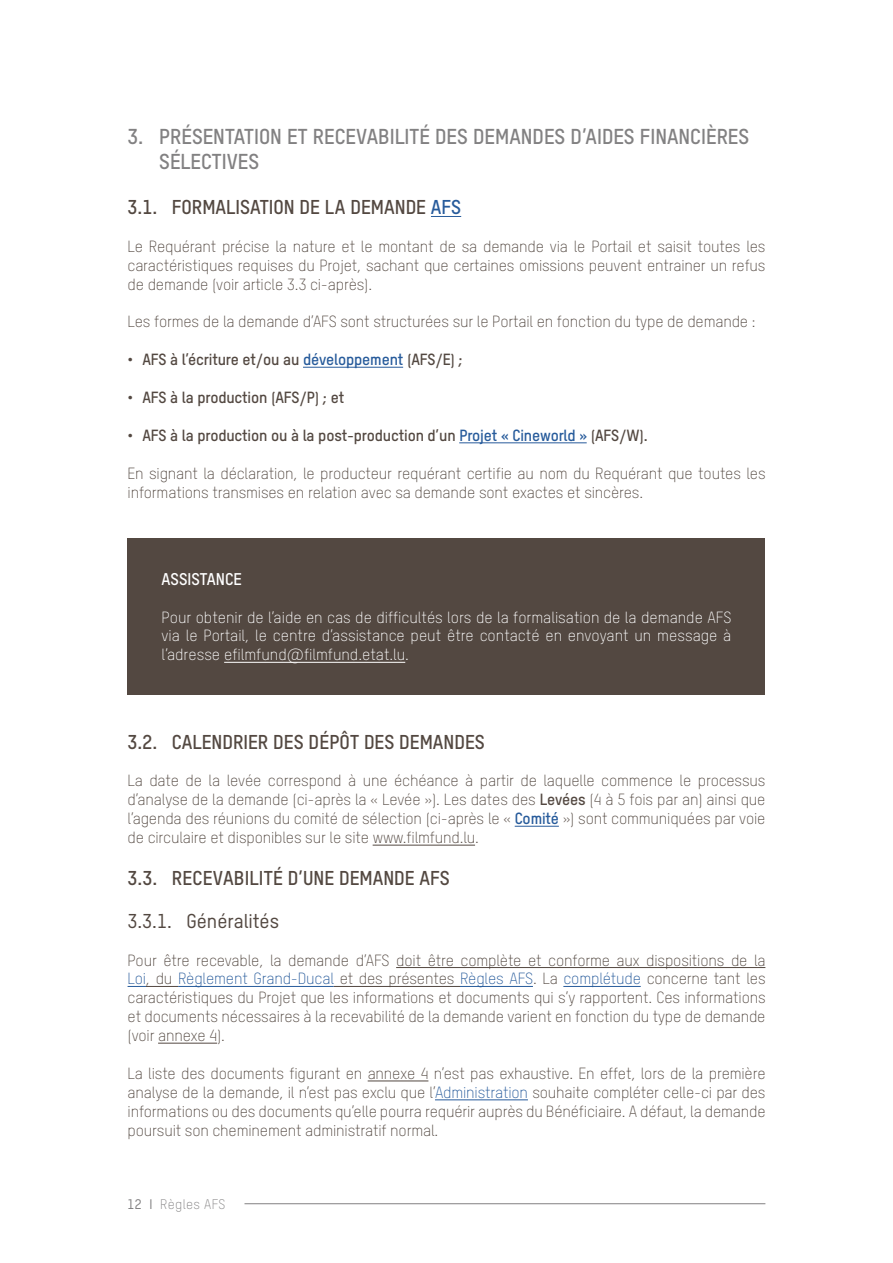
<style>
.page{position:relative;width:893px;height:1263px;background:#fff}
.page>*{position:absolute;margin:0;border:0;box-sizing:border-box;transform-origin:0 0}
.t1{font:21px/25.2px "T Star Pro Bold";color:#828182}
.t2{font:19.5px "T Star Pro Bold";color:#534841}
.t3{font:19.5px "T Star Pro Medium";color:#534841}
.t4{font:16.5px "T Star Pro Bold";color:#fff}
.t5{font:15.75px/18.9px "T Star Pro Light";letter-spacing:-.01em;color:#534841;text-align:justify}
.t6{font:15.75px/18.9px "T Star Pro Light";color:#fff;text-align:justify}
.t7{font:15.75px "T Star Pro Bold";letter-spacing:-.01em;color:#534841}
.t8{font:13.5px "T Star Pro Light";letter-spacing:.025em;color:#828182}
.s1{color:#275b9b}
.s2{font-family:"T Star Pro Bold"}
.s3{font-family:"T Star Pro Bold";color:#275b9b}
.s4{font-family:"T Star Pro Medium"}
</style>
<div class="page">
<hr style="left:244px;top:1203px;width:521px;height:1px;background:#828182">
<hr style="left:431px;top:216px;width:30px;height:1px;background:#275b9b">
<hr style="left:303px;top:367px;width:100px;height:1px;background:#275b9b">
<hr style="left:459px;top:442px;width:128px;height:1px;background:#275b9b">
<hr style="left:515px;top:826px;width:44px;height:1px;background:#275b9b">
<hr style="left:373px;top:845px;width:102px;height:1px;background:#534841">
<hr style="left:396px;top:967px;width:369px;height:1px;background:#534841">
<svg style="left:128px;top:986px;width:18px;height:1px"></svg>
<hr style="left:146px;top:986px;width:32px;height:1px;background:#534841">
<hr style="left:178px;top:986px;width:156px;height:1px;background:#275b9b">
<hr style="left:334px;top:986px;width:126px;height:1px;background:#534841">
<hr style="left:460px;top:986px;width:73px;height:1px;background:#275b9b">
<hr style="left:563px;top:986px;width:78px;height:1px;background:#275b9b">
<hr style="left:158px;top:1043px;width:59px;height:1px;background:#534841">
<hr style="left:368px;top:1080px;width:60px;height:1px;background:#534841">
<hr style="left:435px;top:1099px;width:93px;height:1px;background:#275b9b">
<div style="left:128px;top:538px;width:637px;height:156px;background:#534841"></div>
<hr style="left:224px;top:662px;width:181px;height:1px;background:#fff">
<h1 class="t1" style="left:159px;top:122px;width:591px;text-indent:-32px">3. PRÉSENTATION ET RECEVABILITÉ DES DEMANDES D’AIDES FINANCIÈRES<br>SÉLECTIVES</h1>
<p class="t2" style="left:128px;top:193px;width:335px">3.1. FORMALISATION DE LA DEMANDE <span class="s1">AFS</span></p>
<p class="t5" style="left:128px;top:236px;width:639px">Le Requérant précise la nature et le montant de sa demande via le Portail et saisit toutes les caractéristiques requises du Projet, sachant que certaines omissions peuvent entrainer un refus de demande (voir article 3.3 ci-après).</p>
<p class="t5" style="left:128px;top:311px;width:629px">Les formes de la demande d’AFS sont structurées sur le Portail en fonction du type de demande :</p>
<p class="t7" style="left:128px;top:348px;width:337px">• AFS à l’écriture et/ou au <span class="s1">développement</span> (AFS/E) ;</p>
<p class="t7" style="left:128px;top:386px;width:218px">• AFS à la production (AFS/P) ; et</p>
<p class="t7" style="left:128px;top:424px;width:522px">• AFS à la production ou à la post-production d’un <span class="s1">Projet « Cineworld »</span> (AFS/W).</p>
<p class="t5" style="left:128px;top:463px;width:640px">En signant la déclaration, le producteur requérant certifie au nom du Requérant que toutes les informations transmises en relation avec sa demande sont exactes et sincères.</p>
<p class="t4" style="left:162px;top:567px;width:82px">ASSISTANCE</p>
<p class="t6" style="left:162px;top:606px;width:571px">Pour obtenir de l’aide en cas de difficultés lors de la formalisation de la demande AFS via le Portail, le centre d’assistance peut être contacté en envoyant un message à l’adresse efilmfund@filmfund.etat.lu.</p>
<p class="t2" style="left:128px;top:727px;width:359px">3.2. CALENDRIER DES DÉPÔT DES DEMANDES</p>
<p class="t5" style="left:128px;top:770px;width:639px">La date de la levée correspond à une échéance à partir de laquelle commence le processus d’analyse de la demande (ci-après la « Levée »). Les dates des <span class="s2">Levées</span> (4 à 5 fois par an) ainsi que l’agenda des réunions du comité de sélection (ci-après le « <span class="s3">Comité</span> ») sont communiquées par voie de circulaire et disponibles sur le site www.filmfund.lu.</p>
<p class="t2" style="left:128px;top:864px;width:324px">3.3. RECEVABILITÉ D’UNE DEMANDE AFS</p>
<p class="t3" style="left:128px;top:907px;width:153px">3.3.1. Généralités</p>
<p class="t5" style="left:128px;top:949px;width:640px">Pour être recevable, la demande d’AFS doit être complète et conforme aux dispositions de la <span class="s1">Loi</span>, du <span class="s1">Règlement Grand-Ducal</span> et des présentes <span class="s1">Règles AFS</span>. La <span class="s1">complétude</span> concerne tant les caractéristiques du Projet que les informations et documents qui s’y rapportent. Ces informations et documents nécessaires à la recevabilité de la demande varient en fonction du type de demande (voir annexe 4).</p>
<p class="t5" style="left:128px;top:1063px;width:640px">La liste des documents figurant en annexe 4 n’est pas exhaustive. En effet, lors de la première analyse de la demande, il n’est pas exclu que l’<span class="s1">Administration</span> souhaite compléter celle-ci par des informations ou des documents qu’elle pourra requérir auprès du Bénéficiaire. A défaut, la demande poursuit son cheminement administratif normal.</p>
<p class="t8" style="left:128px;top:1195px;width:99px"><span class="s4">12 I</span> Règles AFS</p>
</div>
